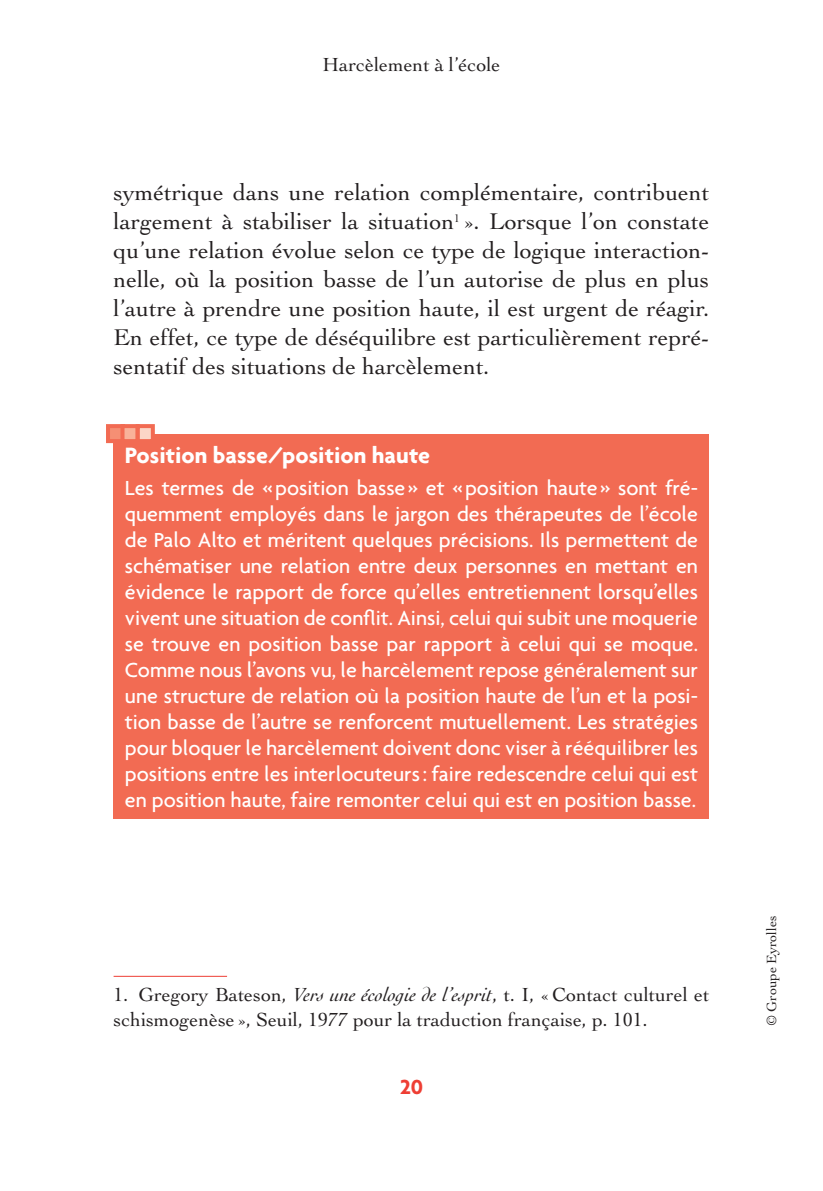
<style>
.page{position:relative;width:823px;height:1191px;background:#fff}
.page>*{position:absolute;margin:0;border:0;box-sizing:border-box;transform-origin:0 0}
.t1{font:24px/29px "Cochin LT Std";color:#231f20;text-align:justify}
.t2{font:700 24px "Agenda";color:#fff}
.t3{font:500 22px/26px "Agenda";color:#fff;text-align:justify}
.t4{font:700 22px "Agenda";color:#ee3e34}
.t5{font:20px/25px "Cochin LT Std";color:#231f20}
.t6{font:14px "Cochin LT Std";color:#231f20}
.s1{font-style:italic}
</style>
<div class="page">
<div style="left:113px;top:434px;width:596px;height:384px;background:#f26b53"></div>
<hr style="left:113px;top:976px;width:114px;height:1px;background:#ee3e34">
<div style="left:106px;top:424px;width:19px;height:19px;background:#f58f74;border:4px solid #f26b53"></div>
<div style="left:120px;top:424px;width:19px;height:19px;background:#f9b29a;border:4px solid #f26b53"></div>
<div style="left:136px;top:424px;width:19px;height:19px;background:#fcd6c7;border:4px solid #f26b53"></div>
<p class="t5" style="left:322px;top:52px;width:179px">Harcèlement à l’école</p>
<p class="t1" style="left:113px;top:177px;width:597px">symétrique dans une relation complémentaire, contribuent largement à stabiliser la situation<sup>1</sup> ». Lorsque l’on constate qu’une relation évolue selon ce type de logique interaction&shy;nelle, où la position basse de l’un autorise de plus en plus l’autre à prendre une position haute, il est urgent de réagir.<br>En effet, ce type de déséquilibre est particulièrement repré&shy;sentatif des situations de harcèlement.</p>
<p class="t2" style="left:125px;top:441px;width:306px">Position basse/position haute</p>
<p class="t3" style="left:125px;top:475px;width:574px">Les termes de «position basse » et «position haute » sont fré&shy;quemment employés dans le jargon des thérapeutes de l’école de Palo Alto et méritent quelques précisions. Ils permettent de schématiser une relation entre deux personnes en mettant en évidence le rapport de force qu’elles entretiennent lorsqu’elles vivent une situation de conflit. Ainsi, celui qui subit une moquerie se trouve en position basse par rapport à celui qui se moque.<br>Comme nous l’avons vu, le harcèlement repose généralement sur une structure de relation où la position haute de l’un et la posi&shy;tion basse de l’autre se renforcent mutuellement. Les stratégies pour bloquer le harcèlement doivent donc viser à rééquilibrer les positions entre les interlocuteurs: faire redescendre celui qui est en position haute, faire remonter celui qui est en position basse.</p>
<p class="t5" style="left:113px;top:982px;width:597px">1. Gregory Bateson, <span class="s1">Vers une écologie de l’esprit</span>, t. I, «Contact culturel et schismogenèse », Seuil, 1977 pour la traduction française, p. 101.</p>
<p class="t4" style="left:400px;top:1073px;width:24px">20</p>
<p class="t6" style="left:763px;top:1026px;width:112px;rotate:-90deg">© Groupe Eyrolles</p>
</div>
